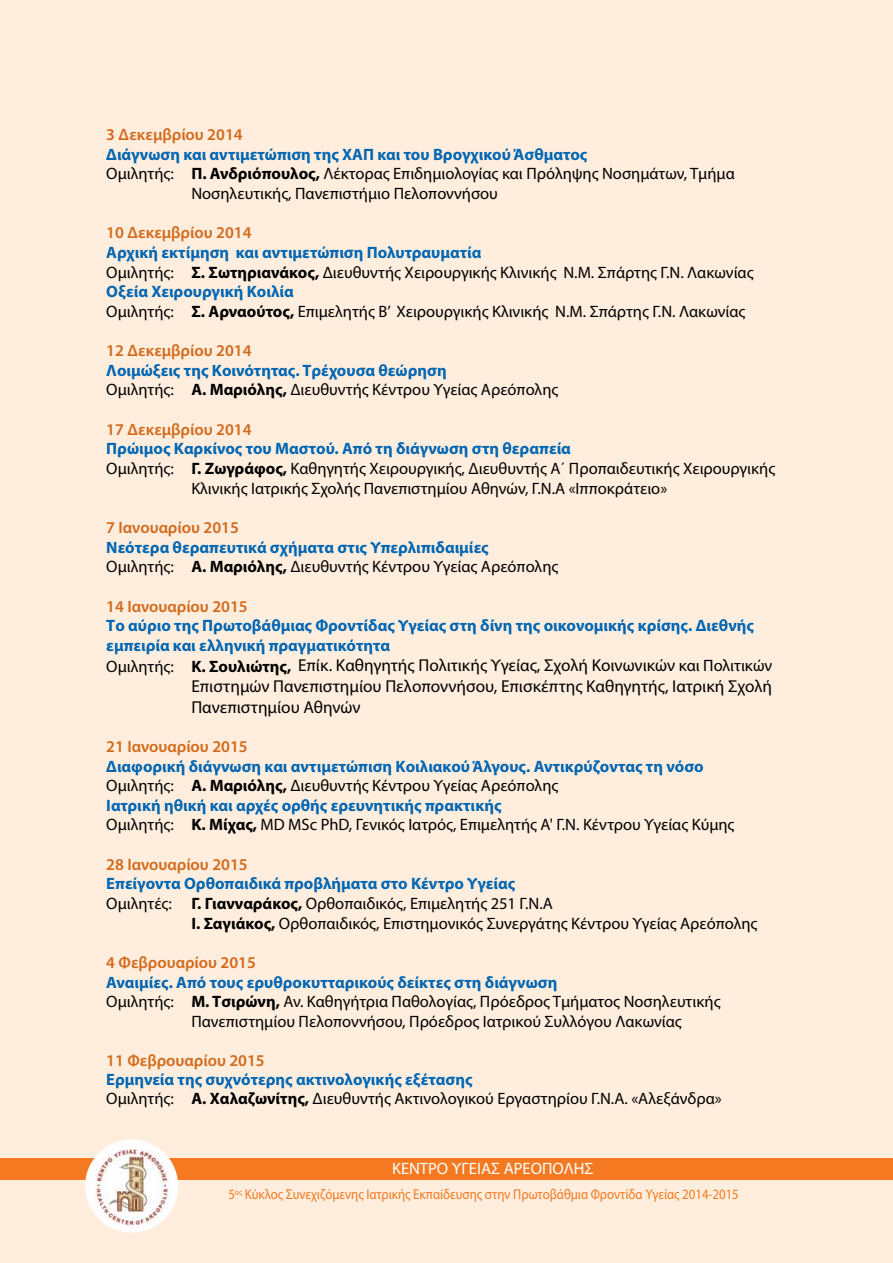
<style>
.page{position:relative;width:893px;height:1263px;background:#fed}
.page>*{position:absolute;margin:0;border:0;box-sizing:border-box;transform-origin:0 0}
.t1{font:17.25px/20.5px "Myriad Pro";color:#000;text-align:justify}
.t2{font:16.5px/19.6px "Myriad Pro";color:#000}
.t3{font:700 16.5px/19.6px "Myriad Pro";color:#0066b3}
.t4{font:600 16.5px "Myriad Pro";color:#d3691b}
.t5{font:16.5px "Myriad Pro";color:#fff}
.t6{font:14.25px "Myriad Pro";color:#f47920;scale:.9 1}
.s1{font-weight:700}
.s2{font-weight:700;color:#0066b3}
.s3{font-weight:400;color:#000}
.s4{color:#000}
.s5{font-size:16.5px}
.s6{font-weight:700;font-size:16.5px}
</style>
<div class="page">
<div style="left:0;top:1158px;width:893px;height:21px;background:#f47920"></div>
<img style="left:85px;top:1139px;width:93px;height:93px;border-radius:47px">
<p class="t4" style="left:106px;top:124px;width:138px">3 Δεκεμβρίου 2014</p>
<p class="t3" style="left:106px;top:144px;width:483px">Διάγνωση και αντιμετώπιση της ΧΑΠ και του Βρογχικού Άσθματος</p>
<p class="t2" style="left:106px;top:164px;width:630px">Ομιλητής: <span class="s1">Π. Ανδριόπουλος,</span> Λέκτορας Επιδημιολογίας και Πρόληψης Νοσημάτων, Τμήμα</p>
<p class="t2" style="left:191px;top:183px;width:308px">Νοσηλευτικής, Πανεπιστήμιο Πελοποννήσου</p>
<p class="t4" style="left:106px;top:222px;width:147px">10 Δεκεμβρίου 2014</p>
<p class="t2" style="left:106px;top:242px;width:649px"><span class="s2">Αρχική εκτίμηση και αντιμετώπιση Πολυτραυματία<br></span>Ομιλητής: <span class="s1">Σ. Σωτηριανάκος,</span> Διευθυντής Χειρουργικής Κλινικής Ν.Μ. Σπάρτης Γ.Ν. Λακωνίας <span class="s2">Οξεία Χειρουργική Κοιλία<br></span>Ομιλητής: <span class="s1">Σ. Αρναούτος,</span> Επιμελητής Β’ Χειρουργικής Κλινικής Ν.Μ. Σπάρτης Γ.Ν. Λακωνίας</p>
<p class="t4" style="left:106px;top:340px;width:147px">12 Δεκεμβρίου 2014</p>
<p class="t2" style="left:106px;top:360px;width:454px"><span class="s2">Λοιμώξεις της Κοινότητας. Τρέχουσα θεώρηση<br></span>Ομιλητής: <span class="s1">Α. Μαριόλης,</span> Διευθυντής Κέντρου Υγείας Αρεόπολης</p>
<p class="t4" style="left:106px;top:419px;width:147px">17 Δεκεμβρίου 2014</p>
<p class="t3" style="left:106px;top:438px;width:466px">Πρώιμος Καρκίνος του Μαστού. Από τη διάγνωση στη θεραπεία</p>
<p class="t2" style="left:106px;top:458px;width:670px">Ομιλητής: <span class="s1">Γ. Ζωγράφος,</span> Καθηγητής Χειρουργικής, Διευθυντής Α΄ Προπαιδευτικής Χειρουργικής</p>
<p class="t2" style="left:191px;top:478px;width:477px">Κλινικής Ιατρικής Σχολής Πανεπιστημίου Αθηνών, Γ.Ν.Α «Ιπποκράτειο»</p>
<p class="t4" style="left:106px;top:517px;width:134px">7 Ιανουαρίου 2015</p>
<p class="t3" style="left:106px;top:537px;width:454px">Νεότερα θεραπευτικά σχήματα στις Υπερλιπιδαιμίες<br><span class="s3">Ομιλητής:</span> <span class="s4">Α. Μαριόλης,</span> <span class="s3">Διευθυντής Κέντρου Υγείας Αρεόπολης</span></p>
<p class="t4" style="left:106px;top:596px;width:143px">14 Ιανουαρίου 2015</p>
<p class="t3" style="left:106px;top:615px;width:649px">Το αύριο της Πρωτοβάθμιας Φροντίδας Υγείας στη δίνη της οικονομικής κρίσης. Διεθνής εμπειρία και ελληνική πραγματικότητα</p>
<p class="t1" style="left:191px;top:655px;width:582px;text-indent:-85px"><span class="s5">Ομιλητής:</span> <span class="s6">Κ. Σουλιώτης,</span> Επίκ. Καθηγητής Πολιτικής Υγείας, Σχολή Κοινωνικών <span class="s5">και Πολιτικών </span>Επιστημών Πανεπιστημίου Πελοποννήσου, Επισκέπτης Καθηγητής, Ιατρική Σχολή Πανεπιστημίου Αθηνών</p>
<p class="t4" style="left:106px;top:736px;width:143px">21 Ιανουαρίου 2015</p>
<p class="t3" style="left:106px;top:756px;width:630px">Διαφορική διάγνωση και αντιμετώπιση Κοιλιακού Άλγους. Αντικρύζοντας τη νόσο <span class="s3">Ομιλητής:</span> <span class="s4">Α. Μαριόλης,</span> <span class="s3">Διευθυντής Κέντρου Υγείας Αρεόπολης<br></span>Ιατρική ηθική και αρχές ορθής ερευνητικής πρακτικής<br><span class="s3">Ομιλητής:</span> <span class="s4">Κ. Μίχας,</span> <span class="s3">MD MSc PhD, Γενικός Ιατρός, Επιμελητής Α' Γ.Ν. Κέντρου Υγείας Κύμης</span></p>
<p class="t4" style="left:106px;top:854px;width:143px">28 Ιανουαρίου 2015</p>
<p class="t3" style="left:106px;top:873px;width:410px">Επείγοντα Ορθοπαιδικά προβλήματα στο Κέντρο Υγείας</p>
<p class="t2" style="left:106px;top:893px;width:448px">Ομιλητές: <span class="s1">Γ. Γιανναράκος,</span> Ορθοπαιδικός, Επιμελητής 251 Γ.Ν.Α</p>
<p class="t2" style="left:191px;top:913px;width:568px"><span class="s1">Ι. Σαγιάκος,</span> Ορθοπαιδικός, Επιστημονικός Συνεργάτης Κέντρου Υγείας Αρεόπολης</p>
<p class="t4" style="left:106px;top:952px;width:151px">4 Φεβρουαρίου 2015</p>
<p class="t3" style="left:106px;top:972px;width:453px">Αναιμίες. Από τους ερυθροκυτταρικούς δείκτες στη διάγνωση</p>
<p class="t2" style="left:106px;top:992px;width:616px">Ομιλητής: <span class="s1">Μ. Τσιρώνη,</span> Αν. Καθηγήτρια Παθολογίας, Πρόεδρος Τμήματος Νοσηλευτικής</p>
<p class="t2" style="left:191px;top:1011px;width:492px">Πανεπιστημίου Πελοποννήσου, Πρόεδρος Ιατρικού Συλλόγου Λακωνίας</p>
<p class="t4" style="left:106px;top:1050px;width:160px">11 Φεβρουαρίου 2015</p>
<p class="t2" style="left:106px;top:1070px;width:617px;line-height:19.2px"><span class="s2">Ερμηνεία της συχνότερης ακτινολογικής εξέτασης<br></span>Ομιλητής: <span class="s1">Α. Χαλαζωνίτης,</span> Διευθυντής Ακτινολογικού Εργαστηρίου Γ.Ν.Α. «Αλεξάνδρα»</p>
<p class="t5" style="left:392px;top:1158px;width:203px">ΚΕΝΤΡΟ ΥΓΕΙΑΣ ΑΡΕΟΠΟΛΗΣ</p>
<p class="t6" style="left:228px;top:1186px;width:569px">5<sup>ος</sup> Κύκλος Συνεχιζόμενης Ιατρικής Εκπαίδευσης στην Πρωτοβάθμια Φροντίδα Υγείας 2014-2015</p>
</div>
